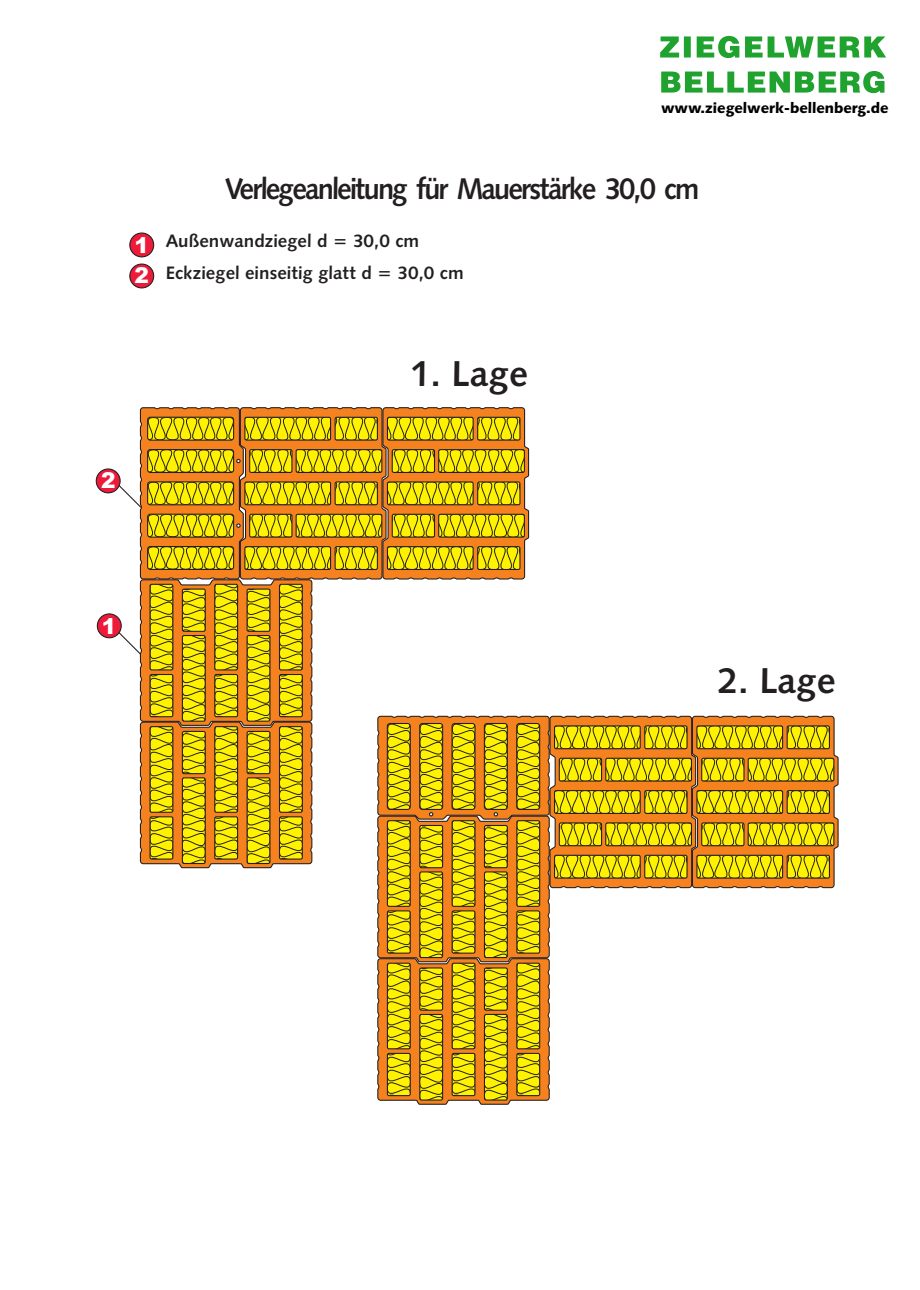
<style>
.page{position:relative;width:920px;height:1290px;background:#fff}
.page>*{position:absolute;margin:0;border:0;box-sizing:border-box;transform-origin:0 0}
.t1{font:36px "Humanist 531 BT Bold A";color:#231f20}
.t2{font:30px "Humanist 531 BT Bold A";letter-spacing:-.07em;color:#231f20;scale:.93 1}
.t3{font:900 21.6px/30.2px "Arial";color:#fff}
.t4{font:18px/32.7px "Humanist 531 BT Bold A";color:#231f20}
.t5{font:15px "Humanist 531 BT Black A";color:#000}
</style>
<div class="page">
<div style="left:130px;top:233px;width:24px;height:24px;background:#ed1a3a;border-radius:50%"></div>
<div style="left:129px;top:233px;width:25px;height:24px;border:1px solid #231f20;border-radius:50%"></div>
<div style="left:130px;top:264px;width:24px;height:24px;background:#ed1a3a;border-radius:50%"></div>
<div style="left:129px;top:264px;width:25px;height:24px;border:1px solid #231f20;border-radius:50%"></div>
<div style="left:96px;top:469px;width:24px;height:24px;background:#ed1a3a;border-radius:50%"></div>
<div style="left:96px;top:468px;width:25px;height:25px;border:1px solid #231f20;border-radius:50%"></div>
<div style="left:97px;top:614px;width:24px;height:24px;background:#ed1a3a;border-radius:50%"></div>
<div style="left:97px;top:613px;width:25px;height:25px;border:1px solid #231f20;border-radius:50%"></div>
<svg style="left:117px;top:407px;width:722px;height:698px"></svg>
<div style="left:438px;top:449px;width:87px;height:24px;border:1px solid #231f20;border-radius:2px"></div>
<svg style="left:660px;top:36px;width:226px;height:22px"></svg>
<svg style="left:661px;top:71px;width:223px;height:22px"></svg>
<p class="t5" style="left:661px;top:98px;width:229px">www.ziegelwerk-bellenberg.de</p>
<h2 class="t2" style="left:225px;top:170px;width:512px">Verlegeanleitung für Mauerstärke 30,0 cm</h2>
<p class="t3" style="left:134px;top:229px;width:16px">1<br>2</p>
<p class="t4" style="left:166px;top:224px;width:299px">Außenwandziegel d = 30,0 cm<br>Eckziegel einseitig glatt d = 30,0 cm</p>
<h1 class="t1" style="left:409px;top:351px;width:120px">1. Lage</h1>
<p class="t3" style="left:101px;top:465px;width:16px">2</p>
<p class="t3" style="left:102px;top:610px;width:16px">1</p>
<h1 class="t1" style="left:717px;top:658px;width:120px">2. Lage</h1>
</div>
